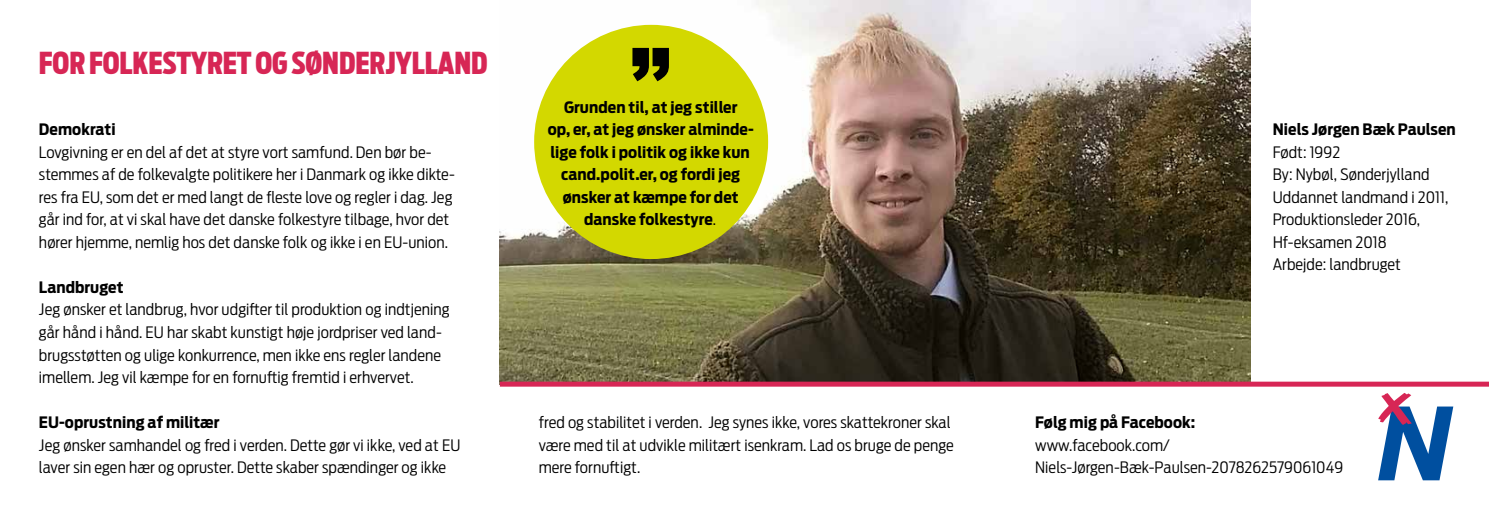
<style>
.page{position:relative;width:1489px;height:527px;background:#fff}
.page>*{position:absolute;margin:0;border:0;box-sizing:border-box;transform-origin:0 0}
.t1{font:900 extra-condensed 90px "Antenna";color:#000}
.t2{font:900 extra-condensed 30px "Antenna";color:#d72655}
.t3{font:300 15.62px/22.5px "Antenna Condensed";letter-spacing:.005em;color:#000;scale:1.05 1}
.t4{font:700 15.62px/22.5px "Antenna Condensed";letter-spacing:.005em;color:#000;text-align:center;scale:1.05 1}
.s1{font-weight:300}
</style>
<div class="page">
<img style="left:500px;top:0;width:750px;height:381px">
<div style="left:534px;top:25px;width:234px;height:234px;background:#d3d800;border-radius:50%"></div>
<div style="left:500px;top:381px;width:988px;height:5px;background:#d72655"></div>
<svg style="left:1378px;top:393px;width:75px;height:87px"></svg>
<h2 class="t2" style="left:39px;top:43px;width:450px">FOR FOLKESTYRET OG SØNDERJYLLAND</h2>
<p class="t4" style="left:39px;top:118px;width:74px">Demokrati</p>
<p class="t3" style="left:39px;top:140px;width:397px">Lovgivning er en del af det at styre vort samfund. Den bør be&shy;stemmes af de folkevalgte politikere her i Danmark og ikke dikte&shy;res fra EU, som det er med langt de fleste love og regler i dag. Jeg går ind for, at vi skal have det danske folkestyre tilbage, hvor det hører hjemme, nemlig hos det danske folk og ikke i en EU-union.</p>
<p class="t4" style="left:39px;top:275px;width:82px">Landbruget</p>
<p class="t3" style="left:39px;top:298px;width:392px">Jeg ønsker et landbrug, hvor udgifter til produktion og indtjening går hånd i hånd. EU har skabt kunstigt høje jordpriser ved land&shy;brugsstøtten og ulige konkurrence, men ikke ens regler landene imellem. Jeg vil kæmpe for en fornuftig fremtid i erhvervet.</p>
<p class="t4" style="left:39px;top:410px;width:173px">EU-oprustning af militær</p>
<p class="t3" style="left:39px;top:433px;width:403px">Jeg ønsker samhandel og fred i verden. Dette gør vi ikke, ved at EU laver sin egen hær og opruster. Dette skaber spændinger og ikke</p>
<h1 class="t1" style="left:629px;top:22px;width:44px">”</h1>
<p class="t4" style="left:548px;top:95px;width:197px">Grunden til, at jeg stiller<br>op, er, at jeg ønsker alminde&shy;lige folk i politik og ikke kun cand.polit.er, og fordi jeg ønsker at kæmpe for det danske folkestyre<span class="s1">.</span></p>
<p class="t3" style="left:539px;top:410px;width:396px">fred og stabilitet i verden. Jeg synes ikke, vores skattekroner skal være med til at udvikle militært isenkram. Lad os bruge de penge mere fornuftigt.</p>
<p class="t4" style="left:1272px;top:118px;width:176px">Niels Jørgen Bæk Paulsen</p>
<p class="t3" style="left:1272px;top:140px;width:169px">Født: 1992<br>By: Nybøl, Sønderjylland<br>Uddannet landmand i 2011,<br>Produktionsleder 2016,<br>Hf-eksamen 2018<br>Arbejde: landbruget</p>
<p class="t4" style="left:1035px;top:410px;width:154px">Følg mig på Facebook:</p>
<p class="t3" style="left:1035px;top:433px;width:295px">www.facebook.com/<br>Niels-Jørgen-Bæk-Paulsen-2078262579061049</p>
</div>
